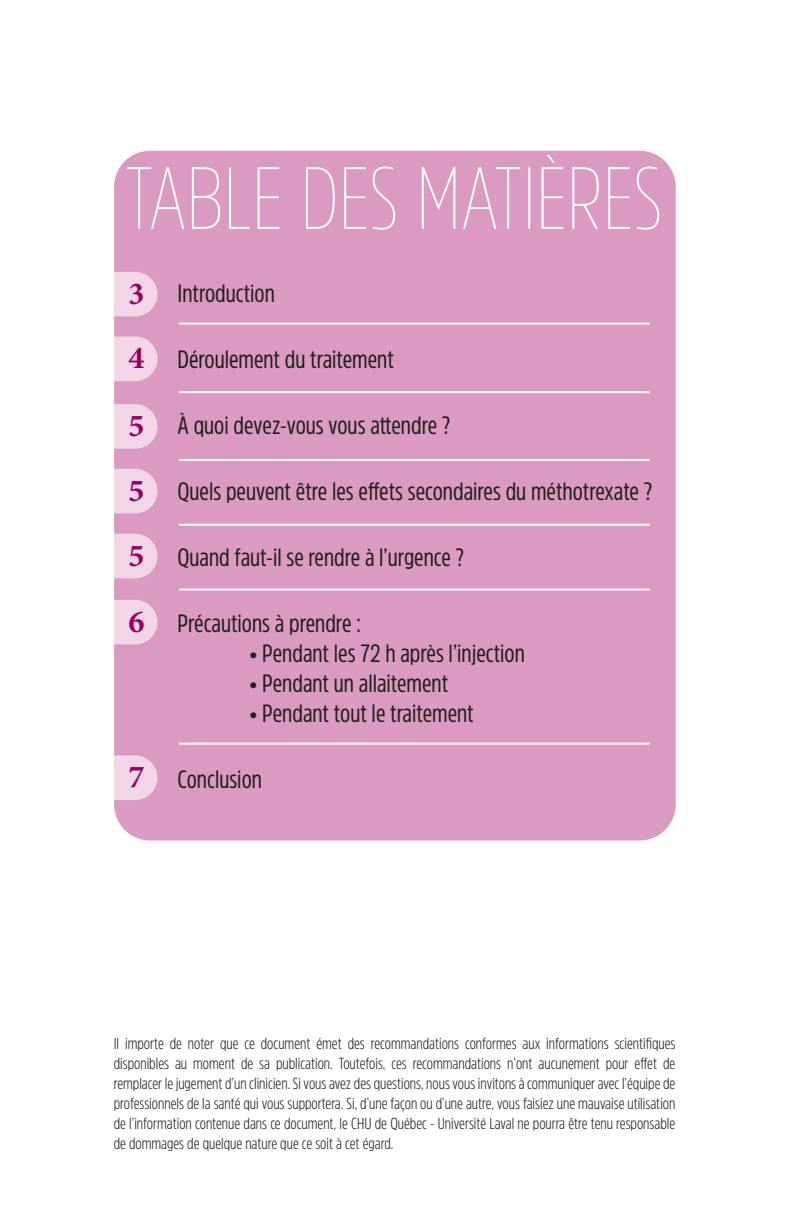
<style>
.page{position:relative;width:792px;height:1224px;background:#fff}
.page>*{position:absolute;margin:0;border:0;box-sizing:border-box;transform-origin:0 0}
.t1{font:100 88px "Amsi Pro Cond";color:#fff}
.t2{font:700 32px/65.2px "Minion Pro";color:#980063}
.t3{font:25px "Amsi Pro Cond";color:#231f20}
.t4{font:300 16px/20px "Amsi Pro Cond";color:#231f20;text-align:justify}
</style>
<div class="page">
<div style="left:114px;top:151px;width:562px;height:690px;background:#db9ac1;border-radius:36px"></div>
<svg style="left:74px;top:272px;width:84px;height:44px;fill:#f0d6e6"></svg>
<svg style="left:74px;top:404px;width:84px;height:45px;fill:#f0d6e6"></svg>
<svg style="left:74px;top:534px;width:84px;height:44px;fill:#f0d6e6"></svg>
<svg style="left:74px;top:336px;width:84px;height:45px;fill:#f0d6e6"></svg>
<svg style="left:74px;top:469px;width:84px;height:44px;fill:#f0d6e6"></svg>
<svg style="left:74px;top:600px;width:84px;height:44px;fill:#f0d6e6"></svg>
<svg style="left:74px;top:755px;width:84px;height:45px;fill:#f0d6e6"></svg>
<hr style="left:179px;top:323px;width:471px;height:2px;background:#fff">
<hr style="left:179px;top:391px;width:471px;height:2px;background:#fff">
<hr style="left:179px;top:459px;width:471px;height:2px;background:#fff">
<hr style="left:179px;top:524px;width:471px;height:2px;background:#fff">
<hr style="left:179px;top:589px;width:471px;height:2px;background:#fff">
<hr style="left:179px;top:743px;width:471px;height:2px;background:#fff">
<h1 class="t1" style="left:125px;top:137px;width:539px">TABLE DES MATIÈRES</h1>
<h2 class="t2" style="left:128px;top:261px;width:17px">3<br>4</h2>
<h2 class="t2" style="left:128px;top:393px;width:17px;text-align:justify">5<br>5<br>5<br>6</h2>
<h2 class="t2" style="left:128px;top:744px;width:17px">7</h2>
<h3 class="t3" style="left:177px;top:276px;width:99px">Introduction</h3>
<h3 class="t3" style="left:177px;top:342px;width:218px">Déroulement du traitement</h3>
<h3 class="t3" style="left:177px;top:408px;width:275px">À quoi devez-vous vous attendre ?</h3>
<h3 class="t3" style="left:177px;top:474px;width:477px">Quels peuvent être les effets secondaires du méthotrexate ?</h3>
<h3 class="t3" style="left:177px;top:540px;width:288px">Quand faut-il se rendre à l’urgence ?</h3>
<h3 class="t3" style="left:177px;top:606px;width:185px">Précautions à prendre :</h3>
<h3 class="t3" style="left:249px;top:636px;width:277px">• Pendant les 72 h après l’injection</h3>
<h3 class="t3" style="left:249px;top:666px;width:200px">• Pendant un allaitement</h3>
<h3 class="t3" style="left:249px;top:696px;width:226px">• Pendant tout le traitement</h3>
<h3 class="t3" style="left:177px;top:762px;width:86px">Conclusion</h3>
<p class="t4" style="left:114px;top:1033px;width:563px">Il importe de noter que ce document émet des recommandations conformes aux informations scientifiques disponibles au moment de sa publication. Toutefois, ces recommandations n’ont aucunement pour effet de remplacer le jugement d’un clinicien. Si vous avez des questions, nous vous invitons à communiquer avec l’équipe de professionnels de la santé qui vous supportera. Si, d’une façon ou d’une autre, vous faisiez une mauvaise utilisation de l’information contenue dans ce document, le CHU de Québec - Université Laval ne pourra être tenu responsable de dommages de quelque nature que ce soit à cet égard.</p>
</div>
